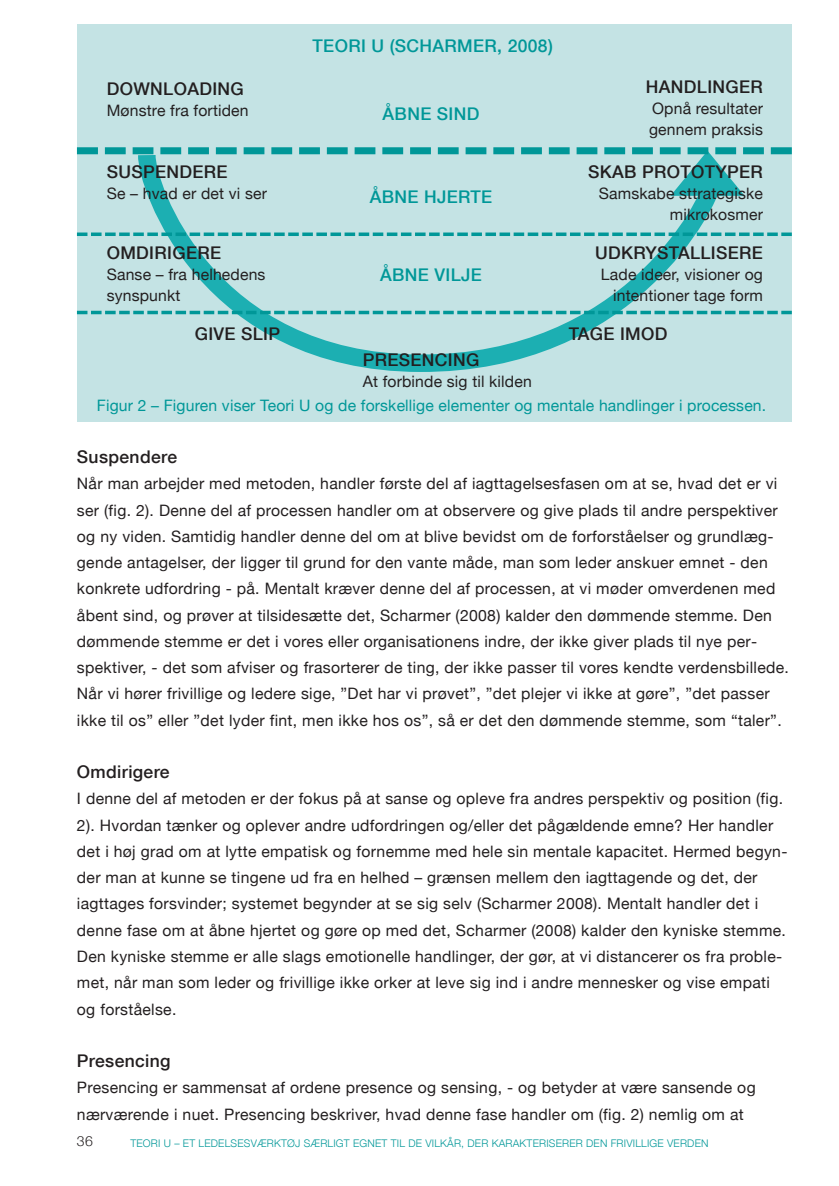
<style>
.page{position:relative;width:839px;height:1186px;background:#fff}
.page>*{position:absolute;margin:0;border:0;box-sizing:border-box;transform-origin:0 0}
.t1{font:500 17.5px "Helvetica Neue";letter-spacing:.02em;color:#231f20}
.t2{font:500 17.5px "Helvetica Neue";letter-spacing:.02em;color:#009798}
.t3{font:15.75px/26.2px "Helvetica Neue";letter-spacing:.02em;color:#231f20}
.t4{font:15.75px "Helvetica Neue";letter-spacing:.01em;color:#009798}
.t5{font:300 14px "Helvetica Neue";color:#231f20}
.t6{font:300 10.5px "Helvetica Neue";letter-spacing:.02em;color:#009798}
</style>
<div class="page">
<div style="left:77px;top:24px;width:714px;height:397px;background:#c4e3e4"></div>
<svg style="left:130px;top:196px;width:637px;height:226px"></svg>
<svg style="left:104px;top:147px;width:660px;height:49px"></svg>
<div style="left:77px;top:147px;width:21px;height:7px;background:#009798"></div>
<div style="left:770px;top:147px;width:21px;height:7px;background:#009798"></div>
<svg style="left:87px;top:232px;width:691px;height:4px"></svg>
<svg style="left:77px;top:232px;width:10px;height:4px"></svg>
<svg style="left:781px;top:232px;width:10px;height:4px"></svg>
<svg style="left:77px;top:311px;width:714px;height:3px"></svg>
<p class="t2" style="left:312px;top:35px;width:242px">TEORI U (SCHARMER, 2008)</p>
<p class="t1" style="left:107px;top:78px;width:139px">DOWNLOADING</p>
<p class="t3" style="left:107px;top:97px;width:143px">Mønstre fra fortiden</p>
<p class="t2" style="left:382px;top:103px;width:98px">ÅBNE SIND</p>
<p class="t1" style="left:645px;top:76px;width:118px">HANDLINGER</p>
<p class="t3" style="left:649px;top:98px;width:115px;line-height:21px">Opnå resultater gennem praksis</p>
<p class="t1" style="left:107px;top:161px;width:122px">SUSPENDERE</p>
<p class="t3" style="left:107px;top:180px;width:162px">Se – hvad er det vi ser</p>
<p class="t2" style="left:369px;top:186px;width:124px">ÅBNE HJERTE</p>
<p class="t1" style="left:588px;top:161px;width:176px">SKAB PROTOTYPER</p>
<p class="t3" style="left:598px;top:183px;width:165px;line-height:21px;text-align:right">Samskabe sttrategiske mikrokosmer</p>
<p class="t1" style="left:107px;top:242px;width:116px">OMDIRIGERE</p>
<p class="t3" style="left:107px;top:263px;width:160px;line-height:21px">Sanse – fra helhedens synspunkt</p>
<p class="t1" style="left:195px;top:323px;width:87px">GIVE SLIP</p>
<p class="t2" style="left:380px;top:264px;width:103px">ÅBNE VILJE</p>
<p class="t1" style="left:595px;top:242px;width:169px">UDKRYSTALLISERE</p>
<p class="t3" style="left:601px;top:263px;width:163px;line-height:21px;text-align:right">Lade ideer, visioner og intentioner tage form</p>
<p class="t1" style="left:568px;top:323px;width:100px">TAGE IMOD</p>
<p class="t1" style="left:362px;top:348px;width:118px">PRESENCING</p>
<p class="t3" style="left:362px;top:367px;width:171px">At forbinde sig til kilden</p>
<p class="t4" style="left:97px;top:395px;width:670px">Figur 2 – Figuren viser Teori U og de forskellige elementer og mentale handlinger i processen.</p>
<p class="t1" style="left:77px;top:446px;width:102px">Suspendere</p>
<p class="t3" style="left:77px;top:470px;width:713px">Når man arbejder med metoden, handler første del af iagttagelsesfasen om at se, hvad det er vi ser (fig. 2). Denne del af processen handler om at observere og give plads til andre perspektiver og ny viden. Samtidig handler denne del om at blive bevidst om de forforståelser og grundlæg&shy;gende antagelser, der ligger til grund for den vante måde, man som leder anskuer emnet - den konkrete udfordring - på. Mentalt kræver denne del af processen, at vi møder omverdenen med åbent sind, og prøver at tilsidesætte det, Scharmer (2008) kalder den dømmende stemme. Den dømmende stemme er det i vores eller organisationens indre, der ikke giver plads til nye per&shy;spektiver, - det som afviser og frasorterer de ting, der ikke passer til vores kendte verdensbillede.<br>Når vi hører frivillige og ledere sige, ”Det har vi prøvet”, ”det plejer vi ikke at gøre”, ”det passer ikke til os” eller ”det lyder fint, men ikke hos os”, så er det den dømmende stemme, som “taler”.</p>
<p class="t1" style="left:77px;top:761px;width:94px">Omdirigere</p>
<p class="t3" style="left:77px;top:785px;width:711px">I denne del af metoden er der fokus på at sanse og opleve fra andres perspektiv og position (fig.<br>2). Hvordan tænker og oplever andre udfordringen og/eller det pågældende emne? Her handler det i høj grad om at lytte empatisk og fornemme med hele sin mentale kapacitet. Hermed begyn&shy;der man at kunne se tingene ud fra en helhed – grænsen mellem den iagttagende og det, der iagttages forsvinder; systemet begynder at se sig selv (Scharmer 2008). Mentalt handler det i denne fase om at åbne hjertet og gøre op med det, Scharmer (2008) kalder den kyniske stemme.<br>Den kyniske stemme er alle slags emotionelle handlinger, der gør, at vi distancerer os fra proble&shy;met, når man som leder og frivillige ikke orker at leve sig ind i andre mennesker og vise empati og forståelse.</p>
<p class="t1" style="left:77px;top:1050px;width:95px">Presencing</p>
<p class="t3" style="left:77px;top:1074px;width:680px">Presencing er sammensat af ordene presence og sensing, - og betyder at være sansende og nærværende i nuet. Presencing beskriver, hvad denne fase handler om (fig. 2) nemlig om at</p>
<p class="t5" style="left:77px;top:1132px;width:17px">36</p>
<p class="t6" style="left:130px;top:1136px;width:579px">TEORI U – ET LEDELSESVÆRKTØJ SÆRLIGT EGNET TIL DE VILKÅR, DER KARAKTERISERER DEN FRIVILLIGE VERDEN</p>
</div>
